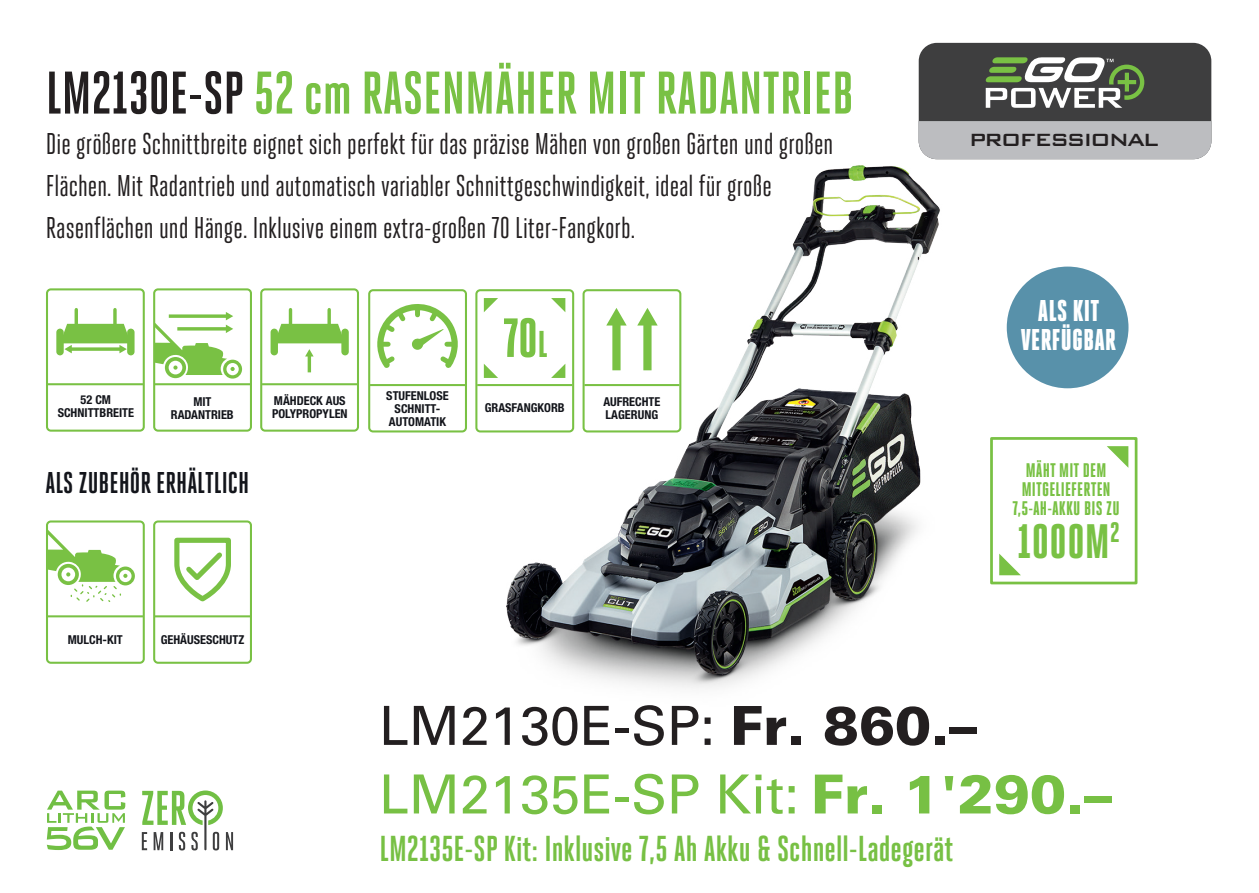
<style>
.page{position:relative;width:1259px;height:893px;background:#fff}
.page>*{position:absolute;margin:0;border:0;box-sizing:border-box;transform-origin:0 0}
.t1{font:700 60px "Heroic Condensed";color:#79c144}
.t2{font:800 54.9px "Heroic Condensed";color:#79c144}
.t3{font:54px/68.7px "Univers LT Pro 55 Roman";color:#77c044}
.t4{font:800 48.3px "Heroic Condensed";letter-spacing:.01em;color:#79c144}
.t5{font:700 36px "Heroic Condensed";color:#77c044}
.t6{font:30px/42px "Heroic Condensed";color:#231f20}
.t7{font:700 30px "Heroic Condensed";color:#13151b}
.t8{font:900 30px/29.4px "Heroic Condensed";letter-spacing:.01em;color:#fff;text-align:center}
.t9{font:500 23.7px "Bank Gothic BT";letter-spacing:-.095em;color:#231f20}
.t10{font:800 19.8px/19.2px "Heroic Condensed";letter-spacing:.01em;color:#79c144;text-align:center}
.t11{font:700 condensed 12.3px/12.9px "Helvetica Neue LT";color:#13151b;text-align:center}
.s1{color:#231f20}
.s2{font-size:37.2px}
.s3{font-family:"Univers LT Pro 75";font-weight:900;color:#231f20}
.s4{font-family:"Univers LT Pro 75";font-weight:900}
</style>
<div class="page">
<div style="left:918px;top:43px;width:293px;height:116px;background:#3e3e3f;border-radius:18px"></div>
<div style="left:918px;top:121px;width:293px;height:38px;background:#bcbdc0"></div>
<svg style="left:985px;top:57px;width:159px;height:51px"></svg>
<img style="left:438px;top:127px;width:620px;height:561px">
<div style="left:1045px;top:537px;width:159px;height:160px;background:#fff;border-radius:8px"></div>
<div style="left:46px;top:288px;width:99px;height:144px;border:2px solid #79c144;border-radius:4px"></div>
<hr style="left:48px;top:383px;width:95px;height:2px;background:#79c144">
<div style="left:56px;top:329px;width:8px;height:26px;background:#79c144;border-radius:4px"></div>
<div style="left:127px;top:329px;width:8px;height:26px;background:#79c144;border-radius:4px"></div>
<svg style="left:60px;top:324px;width:71px;height:29px"></svg>
<hr style="left:75px;top:310px;width:3px;height:16px;background:#79c144">
<svg style="left:113px;top:310px;width:4px;height:16px"></svg>
<div style="left:369px;top:290px;width:97px;height:141px;background:#fff;border-radius:4px"></div>
<div style="left:368px;top:289px;width:99px;height:143px;border:2px solid #79c144;border-radius:4px"></div>
<hr style="left:370px;top:384px;width:95px;height:2px;background:#79c144">
<svg style="left:377px;top:304px;width:81px;height:64px"></svg>
<div style="left:476px;top:290px;width:97px;height:141px;background:#fff;border-radius:4px"></div>
<div style="left:475px;top:289px;width:99px;height:143px;border:2px solid #79c144;border-radius:4px"></div>
<hr style="left:477px;top:384px;width:95px;height:2px;background:#79c144">
<svg style="left:484px;top:298px;width:14px;height:14px"></svg>
<svg style="left:551px;top:364px;width:14px;height:14px"></svg>
<svg style="left:484px;top:364px;width:14px;height:14px"></svg>
<svg style="left:551px;top:298px;width:14px;height:14px"></svg>
<div style="left:583px;top:290px;width:97px;height:141px;background:#fff;border-radius:4px"></div>
<div style="left:582px;top:289px;width:99px;height:143px;border:2px solid #79c144;border-radius:4px"></div>
<hr style="left:584px;top:384px;width:95px;height:2px;background:#79c144">
<div style="left:612px;top:323px;width:8px;height:47px;background:#79c144"></div>
<svg style="left:606px;top:308px;width:20px;height:18px"></svg>
<div style="left:643px;top:323px;width:8px;height:47px;background:#79c144"></div>
<svg style="left:637px;top:308px;width:20px;height:18px"></svg>
<div style="left:46px;top:520px;width:99px;height:144px;border:2px solid #79c144;border-radius:4px"></div>
<hr style="left:48px;top:615px;width:95px;height:2px;background:#79c144">
<svg style="left:48px;top:529px;width:87px;height:74px"></svg>
<div style="left:260px;top:288px;width:99px;height:144px;border:2px solid #79c144;border-radius:4px"></div>
<hr style="left:262px;top:383px;width:95px;height:2px;background:#79c144">
<div style="left:270px;top:329px;width:8px;height:26px;background:#79c144;border-radius:4px"></div>
<div style="left:341px;top:329px;width:8px;height:26px;background:#79c144;border-radius:4px"></div>
<svg style="left:274px;top:324px;width:71px;height:19px"></svg>
<hr style="left:289px;top:310px;width:3px;height:16px;background:#79c144">
<svg style="left:327px;top:310px;width:4px;height:16px"></svg>
<hr style="left:308px;top:355px;width:3px;height:17px;background:#79c144">
<svg style="left:305px;top:349px;width:9px;height:7px"></svg>
<div style="left:153px;top:288px;width:99px;height:144px;border:2px solid #79c144;border-radius:4px"></div>
<hr style="left:155px;top:383px;width:95px;height:2px;background:#79c144">
<svg style="left:155px;top:312px;width:87px;height:67px"></svg>
<div style="left:153px;top:520px;width:99px;height:144px;border:2px solid #79c144;border-radius:4px"></div>
<hr style="left:155px;top:615px;width:95px;height:2px;background:#79c144">
<svg style="left:174px;top:537px;width:57px;height:65px"></svg>
<div style="left:990px;top:437px;width:147px;height:147px;border:3px solid #79c144"></div>
<svg style="left:1107px;top:446px;width:21px;height:22px"></svg>
<svg style="left:999px;top:554px;width:22px;height:21px"></svg>
<div style="left:1006px;top:267px;width:122px;height:121px;background:#5891aa;border-radius:50%"></div>
<svg style="left:47px;top:791px;width:78px;height:59px"></svg>
<svg style="left:142px;top:790px;width:91px;height:60px"></svg>
<p class="t1" style="left:46px;top:60px;width:809px"><span class="s1">LM2130E-SP</span> 52 cm RASENMÄHER MIT RADANTRIEB</p>
<p class="t6" style="left:46px;top:123px;width:789px">Die größere Schnittbreite eignet sich perfekt für das präzise Mähen von großen Gärten und großen<br>Flächen. Mit Radantrieb und automatisch variabler Schnittgeschwindigkeit, ideal für große<br>Rasenflächen und Hänge. Inklusive einem extra-großen 70 Liter-Fangkorb.</p>
<p class="t11" style="left:58px;top:393px;width:78px">52 CM<br>SCHNITTBREITE</p>
<p class="t11" style="left:386px;top:389px;width:64px">STUFENLOSE<br>SCHNITT-<br>AUTOMATIK</p>
<p class="t11" style="left:272px;top:394px;width:77px;text-align:left">MÄHDECK AUS<br>POLYPROPYLEN</p>
<p class="t11" style="left:171px;top:395px;width:64px">MIT<br>RADANTRIEB</p>
<p class="t7" style="left:45px;top:466px;width:205px">ALS ZUBEHÖR ERHÄLTLICH</p>
<p class="t2" style="left:503px;top:308px;width:46px">70<span class="s2">L</span></p>
<p class="t11" style="left:485px;top:401px;width:81px">GRASFANGKORB</p>
<p class="t11" style="left:603px;top:395px;width:59px;text-align:left">AUFRECHTE<br>LAGERUNG</p>
<p class="t11" style="left:68px;top:633px;width:57px">MULCH-KIT</p>
<p class="t11" style="left:161px;top:633px;width:85px">GEHÄUSESCHUTZ</p>
<p class="t9" style="left:969px;top:127px;width:192px">PROFESSIONAL</p>
<p class="t8" style="left:1020px;top:296px;width:97px">ALS KIT<br>VERFÜGBAR</p>
<p class="t10" style="left:1012px;top:461px;width:109px">MÄHT MIT DEM<br>MITGELIEFERTEN<br>7,5-AH-AKKU BIS ZU</p>
<p class="t4" style="left:1017px;top:515px;width:103px">1000M<sup>2</sup></p>
<p class="t3" style="left:379px;top:689px;width:733px"><span class="s1">LM2130E-SP:</span> <span class="s3">Fr. 860.–<br></span>LM2135E-SP Kit: <span class="s4">Fr. 1'290.–</span></p>
<p class="t5" style="left:379px;top:829px;width:575px">LM2135E-SP Kit: Inklusive 7,5 Ah Akku &amp; Schnell-Ladegerät</p>
</div>
